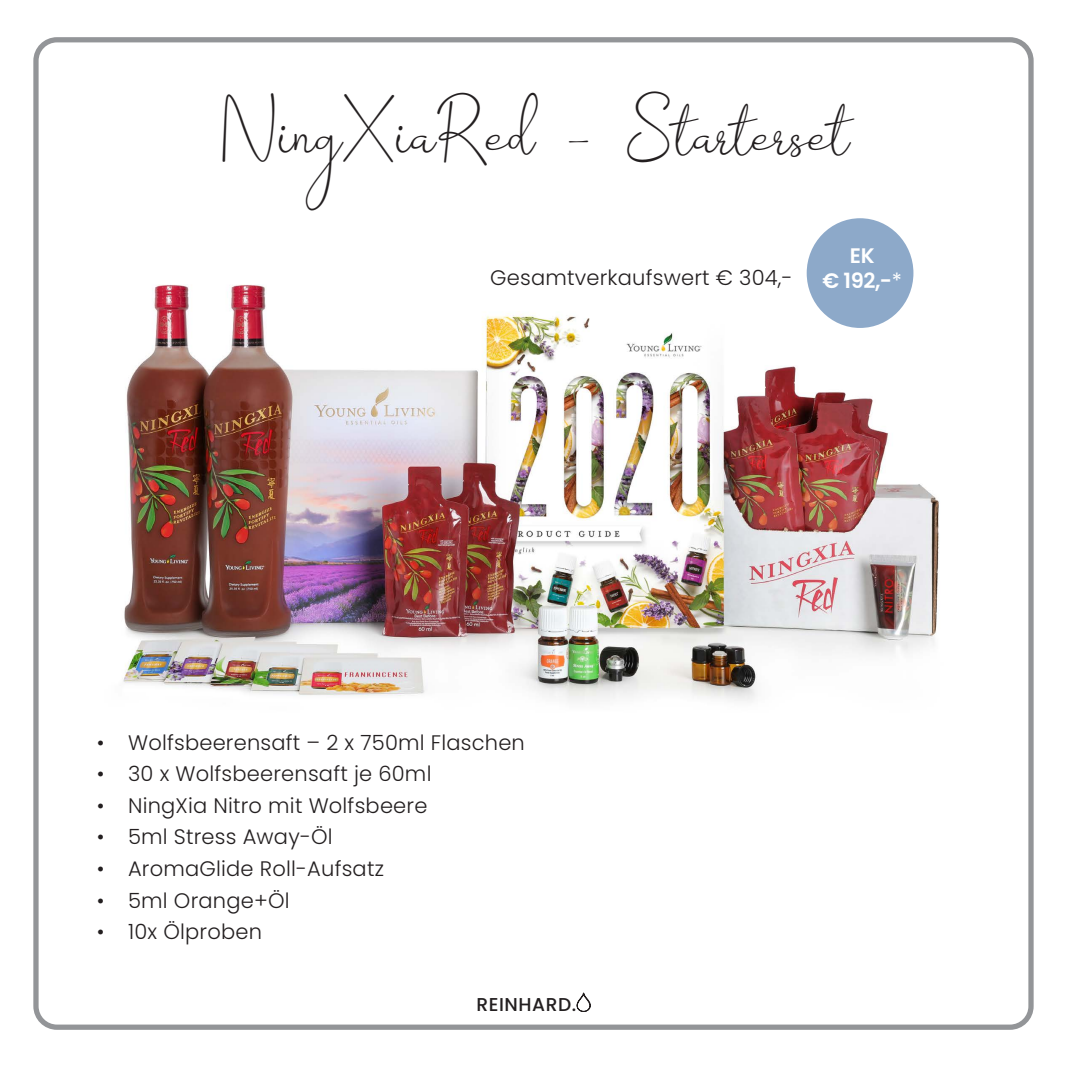
<style>
.page{position:relative;width:1067px;height:1067px;background:#fff}
.page>*{position:absolute;margin:0;border:0;box-sizing:border-box;transform-origin:0 0}
.t1{font:28px "Barokah Signature";color:#231f20}
.t2{font:300 21px "Poppins";letter-spacing:.01em;color:#231f20}
.t3{font:600 21px "Poppins";color:#fff}
.t4{font:500 18.55px "Poppins";letter-spacing:.03em;color:#231f20}
.s1{font-weight:400}
</style>
<div class="page">
<div style="left:33px;top:37px;width:1000px;height:992px;border:5px solid #939598;border-radius:21px"></div>
<img style="left:123px;top:274px;width:817px;height:427px">
<div style="left:806px;top:218px;width:107px;height:110px;background:#8da9c9;border-radius:50%"></div>
<svg style="left:576px;top:992px;width:15px;height:19px"></svg>
<h1 class="t1" style="left:217px;top:121px;width:634px">NingXiaRed - Starterset</h1>
<p class="t3" style="left:850px;top:244px;width:26px">EK</p>
<p class="t2" style="left:490px;top:266px;width:304px">Gesamtverkaufswert € 304,-</p>
<p class="t3" style="left:822px;top:269px;width:81px">€ 192,-<span class="s1">*</span></p>
<p class="t2" style="left:97px;top:730px;width:429px">• Wolfsbeerensaft – 2 x 750ml Flaschen</p>
<p class="t2" style="left:97px;top:762px;width:336px">• 30 x Wolfsbeerensaft je 60ml</p>
<p class="t2" style="left:97px;top:793px;width:332px">• NingXia Nitro mit Wolfsbeere</p>
<p class="t2" style="left:97px;top:825px;width:237px">• 5ml Stress Away-Öl</p>
<p class="t2" style="left:97px;top:856px;width:289px">• AromaGlide Roll-Aufsatz</p>
<p class="t2" style="left:97px;top:888px;width:194px">• 5ml Orange+Öl</p>
<p class="t2" style="left:97px;top:919px;width:167px">• 10x Ölproben</p>
<p class="t4" style="left:476px;top:993px;width:101px">REINHARD.</p>
</div>
